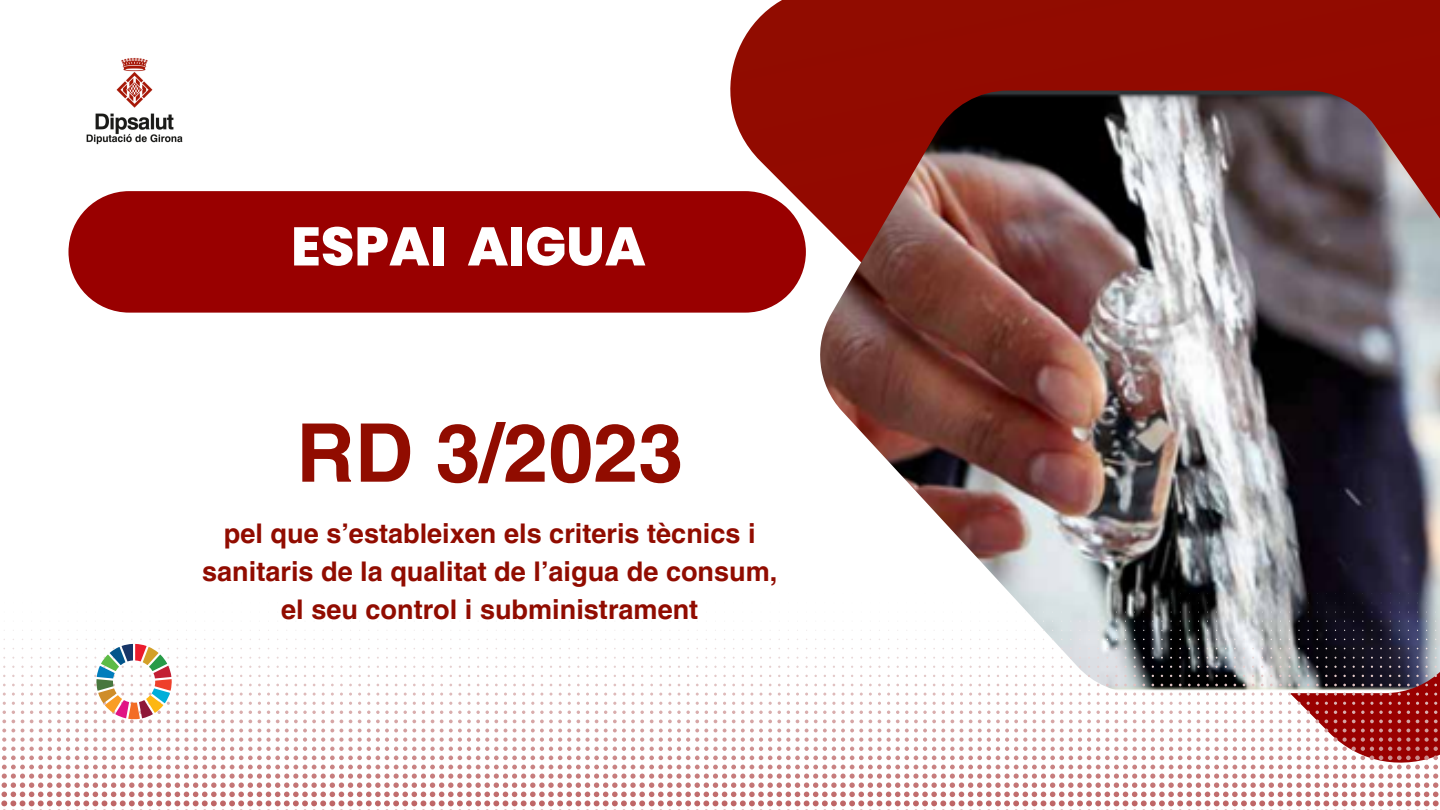
<style>
.page{position:relative;width:1440px;height:810px;background:#fff}
.page>*{position:absolute;margin:0;border:0;box-sizing:border-box;transform-origin:0 0}
.t1{font:700 81px "Helvetica LT Pro";color:#910c00}
.t2{font:800 54.3px "Poppins";color:#fff}
.t3{font:700 27.1px/37.6px "Helvetica LT Pro";color:#910c00;text-align:center}
</style>
<div class="page">
<svg style="left:730px;top:0;width:710px;height:311px;background:#9a1e14"></svg>
<img style="left:820px;top:91px;width:620px;height:503px">
<svg style="left:1px;top:594px;width:1439px;height:216px"></svg>
<svg style="left:96px;top:644px;width:76px;height:75px"></svg>
<img style="left:86px;top:58px;width:97px;height:87px">
<div style="left:68px;top:191px;width:738px;height:122px;background:#900;border-radius:61px"></div>
<p class="t2" style="left:291px;top:208px;width:356px">ESPAI AIGUA</p>
<p class="t1" style="left:296px;top:424px;width:389px">RD 3/2023</p>
<p class="t3" style="left:202px;top:518px;width:577px">pel que s’estableixen els criteris tècnics i sanitaris de la qualitat de l’aigua de consum, el seu control i subministrament</p>
</div>
